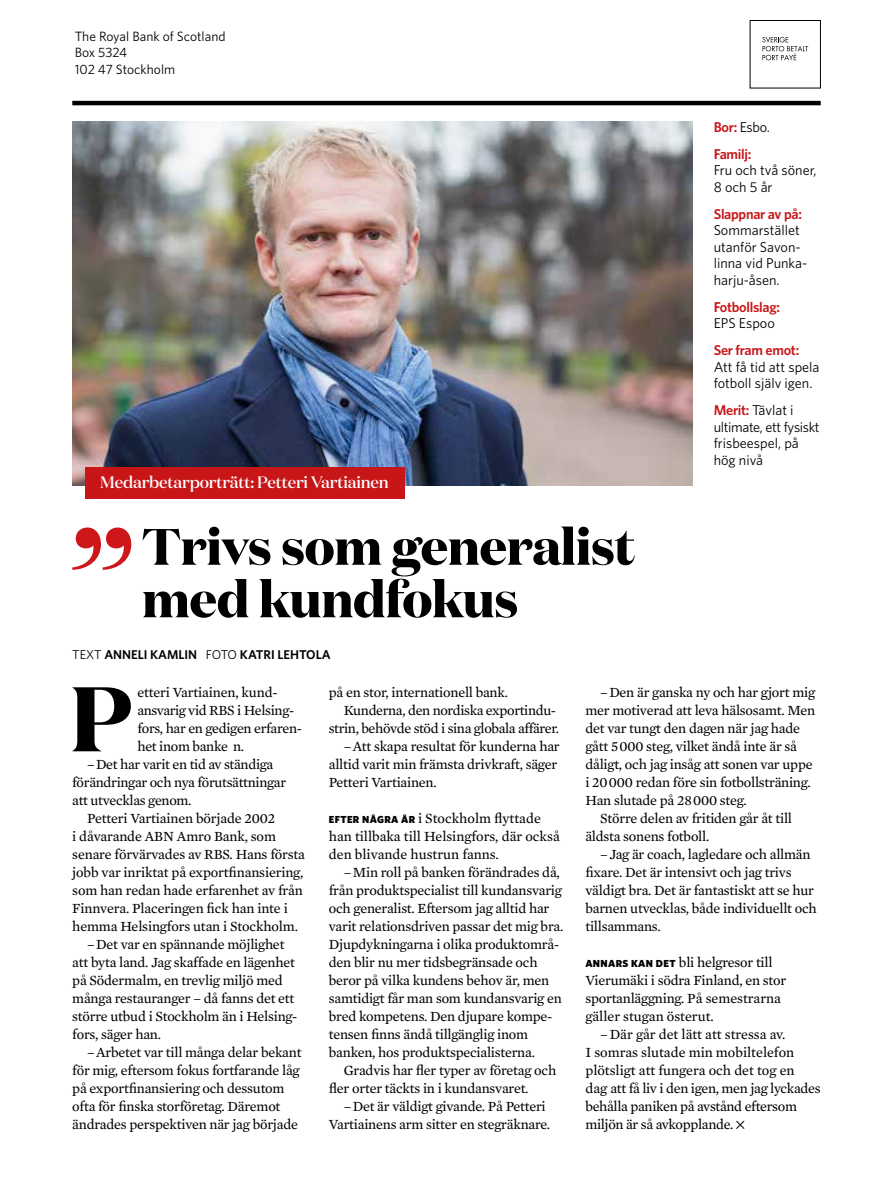
<style>
.page{position:relative;width:893px;height:1191px;background:#fff}
.page>*{position:absolute;margin:0;border:0;box-sizing:border-box;transform-origin:0 0}
.t1{font:700 91.35px "Domaine Disp";color:#000}
.t2{font:700 51px/52.5px "Domaine Disp";letter-spacing:-.01em;color:#000}
.t3{font:500 16.5px "Domaine Disp";letter-spacing:-.01em;color:#fff}
.t4{font:14.25px/18px "Mercury Text G2 Roman";letter-spacing:-.015em;color:#000}
.t5{font:14.25px/16.5px "Whitney";color:#000}
.t6{font:600 14.25px/27px "Whitney";letter-spacing:-.02em;color:#c81517}
.t7{font:13.5px/16.5px "Whitney";color:#000}
.t8{font:600 12.75px "Whitney";color:#000}
.s1{font-weight:400}
.s2{font-weight:400;color:#000}
.s3{font-weight:600;color:#c81517}
.s4{font-family:"Whitney";font-weight:900;font-size:10.2px}
</style>
<div class="page">
<hr style="left:72px;top:101px;width:749px;height:4px;background:#000">
<img style="left:72px;top:121px;width:620px;height:364px">
<div style="left:750px;top:20px;width:71px;height:68px;border:1px solid #000"></div>
<svg style="left:762px;top:37px;width:46px;height:23px"></svg>
<div style="left:85px;top:467px;width:320px;height:31px;background:#c81517"></div>
<svg style="left:72px;top:527px;width:59px;height:43px"></svg>
<p class="t7" style="left:75px;top:27px;width:152px">The Royal Bank of Scotland<br>Box 5324<br>102 47 Stockholm</p>
<p class="t3" style="left:100px;top:472px;width:290px">Medarbetarporträtt: Petteri Vartiainen</p>
<h2 class="t2" style="left:142px;top:520px;width:495px">Trivs som generalist med kundfokus</h2>
<p class="t8" style="left:72px;top:646px;width:260px"><span class="s1">TEXT</span> ANNELI KAMLIN <span class="s1">FOTO</span> KATRI LEHTOLA</p>
<p class="t6" style="left:714px;top:113px;width:58px">Bor: <span class="s2">Esbo.<br></span>Familj:</p>
<p class="t5" style="left:714px;top:162px;width:104px">Fru och två söner,<br>8 och 5 år</p>
<p class="t6" style="left:714px;top:200px;width:90px">Slappnar av på:</p>
<p class="t5" style="left:714px;top:222px;width:95px">Sommarstället utanför Savon&shy;linna vid Punka&shy;harju-åsen.</p>
<p class="t6" style="left:714px;top:293px;width:68px">Fotbollslag:</p>
<p class="t5" style="left:714px;top:315px;width:63px">EPS Espoo</p>
<p class="t6" style="left:714px;top:337px;width:87px">Ser fram emot:</p>
<p class="t5" style="left:714px;top:358px;width:107px">Att få tid att spela fotboll själv igen.</p>
<p class="t5" style="left:714px;top:402px;width:107px"><span class="s3">Merit:</span> Tävlat i ultimate, ett fysiskt frisbeespel, på hög nivå</p>
<h1 class="t1" style="left:70px;top:659px;width:63px">P</h1>
<p class="t4" style="left:137px;top:683px;width:140px">etteri Vartiainen, kund-</p>
<p class="t4" style="left:137px;top:701px;width:158px">ansvarig vid RBS i Helsing-</p>
<p class="t4" style="left:137px;top:719px;width:166px">fors, har en gedigen erfaren-</p>
<p class="t4" style="left:137px;top:737px;width:108px">het inom banke n.</p>
<p class="t4" style="left:87px;top:755px;width:188px">–Det har varit en tid av ständiga</p>
<p class="t4" style="left:72px;top:773px;width:215px">förändringar och nya förutsättningar</p>
<p class="t4" style="left:72px;top:791px;width:121px">att utvecklas genom.</p>
<p class="t4" style="left:87px;top:809px;width:190px">Petteri Vartiainen började 2002</p>
<p class="t4" style="left:72px;top:827px;width:205px">i dåvarande ABN Amro Bank, som</p>
<p class="t4" style="left:72px;top:845px;width:234px">senare förvärvades av RBS. Hans första</p>
<p class="t4" style="left:72px;top:863px;width:233px">jobb var inriktat på exportfinansiering,</p>
<p class="t4" style="left:72px;top:881px;width:232px">som han redan hade erfarenhet av från</p>
<p class="t4" style="left:72px;top:899px;width:217px">Finnvera. Placeringen fick han inte i</p>
<p class="t4" style="left:72px;top:917px;width:227px">hemma Helsingfors utan i Stockholm.</p>
<p class="t4" style="left:87px;top:935px;width:199px">–Det var en spännande möjlighet</p>
<p class="t4" style="left:72px;top:953px;width:224px">att byta land. Jag skaffade en lägenhet</p>
<p class="t4" style="left:72px;top:971px;width:212px">på Södermalm, en trevlig miljö med</p>
<p class="t4" style="left:72px;top:989px;width:224px">många restauranger – då fanns det ett</p>
<p class="t4" style="left:72px;top:1007px;width:227px">större utbud i Stockholm än i Helsing-</p>
<p class="t4" style="left:72px;top:1025px;width:90px">fors, säger han.</p>
<p class="t4" style="left:87px;top:1043px;width:216px">–Arbetet var till många delar bekant</p>
<p class="t4" style="left:72px;top:1061px;width:229px">för mig, eftersom fokus fortfarande låg</p>
<p class="t4" style="left:72px;top:1079px;width:214px">på exportfinansiering och dessutom</p>
<p class="t4" style="left:72px;top:1097px;width:210px">ofta för finska storföretag. Däremot</p>
<p class="t4" style="left:72px;top:1115px;width:227px">ändrades perspektiven när jag började</p>
<p class="t4" style="left:329px;top:683px;width:181px">på en stor, internationell bank.</p>
<p class="t4" style="left:344px;top:701px;width:214px">Kunderna, den nordiska exportindu-</p>
<p class="t4" style="left:329px;top:719px;width:232px">strin, behövde stöd i sina globala affärer.</p>
<p class="t4" style="left:344px;top:737px;width:217px">–Att skapa resultat för kunderna har</p>
<p class="t4" style="left:329px;top:755px;width:230px">alltid varit min främsta drivkraft, säger</p>
<p class="t4" style="left:329px;top:773px;width:109px">Petteri Vartiainen.</p>
<p class="t4" style="left:329px;top:809px;width:232px"><span class="s4">EFTER NÅGRA ÅR</span> i Stockholm flyttade han tillbaka till Helsingfors, där också den blivande hustrun fanns.</p>
<p class="t4" style="left:329px;top:863px;width:236px;text-indent:15px">–Min roll på banken förändrades då, från produktspecialist till kundansvarig och generalist. Eftersom jag alltid har varit relationsdriven passar det mig bra.<br>Djupdykningarna i olika produktområ&shy;den blir nu mer tidsbegränsade och beror på vilka kundens behov är, men samtidigt får man som kundansvarig en bred kompetens. Den djupare kompe&shy;tensen finns ändå tillgänglig inom banken, hos produktspecialisterna.</p>
<p class="t4" style="left:329px;top:1061px;width:229px;text-indent:15px">Gradvis har fler typer av företag och fler orter täckts in i kundansvaret.</p>
<p class="t4" style="left:329px;top:1097px;width:223px;text-indent:15px">–Det är väldigt givande. På Petteri<br>Vartiainens arm sitter en stegräknare.</p>
<p class="t4" style="left:600px;top:683px;width:216px">–Den är ganska ny och har gjort mig</p>
<p class="t4" style="left:585px;top:701px;width:231px">mer motiverad att leva hälsosamt. Men</p>
<p class="t4" style="left:585px;top:719px;width:216px">det var tungt den dagen när jag hade</p>
<p class="t4" style="left:585px;top:737px;width:213px">gått 5000 steg, vilket ändå inte är så</p>
<p class="t4" style="left:585px;top:755px;width:229px">dåligt, och jag insåg att sonen var uppe</p>
<p class="t4" style="left:585px;top:773px;width:227px">i 20000 redan före sin fotbollsträning.</p>
<p class="t4" style="left:585px;top:791px;width:163px">Han slutade på 28000 steg.</p>
<p class="t4" style="left:600px;top:809px;width:193px">Större delen av fritiden går åt till</p>
<p class="t4" style="left:585px;top:827px;width:125px">äldsta sonens fotboll.</p>
<p class="t4" style="left:600px;top:845px;width:212px">–Jag är coach, lagledare och allmän</p>
<p class="t4" style="left:585px;top:863px;width:208px">fixare. Det är intensivt och jag trivs</p>
<p class="t4" style="left:585px;top:881px;width:230px">väldigt bra. Det är fantastiskt att se hur</p>
<p class="t4" style="left:585px;top:899px;width:233px">barnen utvecklas, både individuellt och</p>
<p class="t4" style="left:585px;top:917px;width:77px">tillsammans.</p>
<p class="t4" style="left:585px;top:953px;width:202px"><span class="s4">ANNARS KAN DET</span> bli helgresor till<br>Vierumäki i södra Finland, en stor sportanläggning. På semestrarna gäller stugan österut.</p>
<p class="t4" style="left:585px;top:1025px;width:237px;text-indent:15px">–Där går det lätt att stressa av.<br>I somras slutade min mobiltelefon plötsligt att fungera och det tog en<br>dag att få liv i den igen, men jag lyckades behålla paniken på avstånd eftersom miljön är så avkopplande. ✕</p>
</div>
